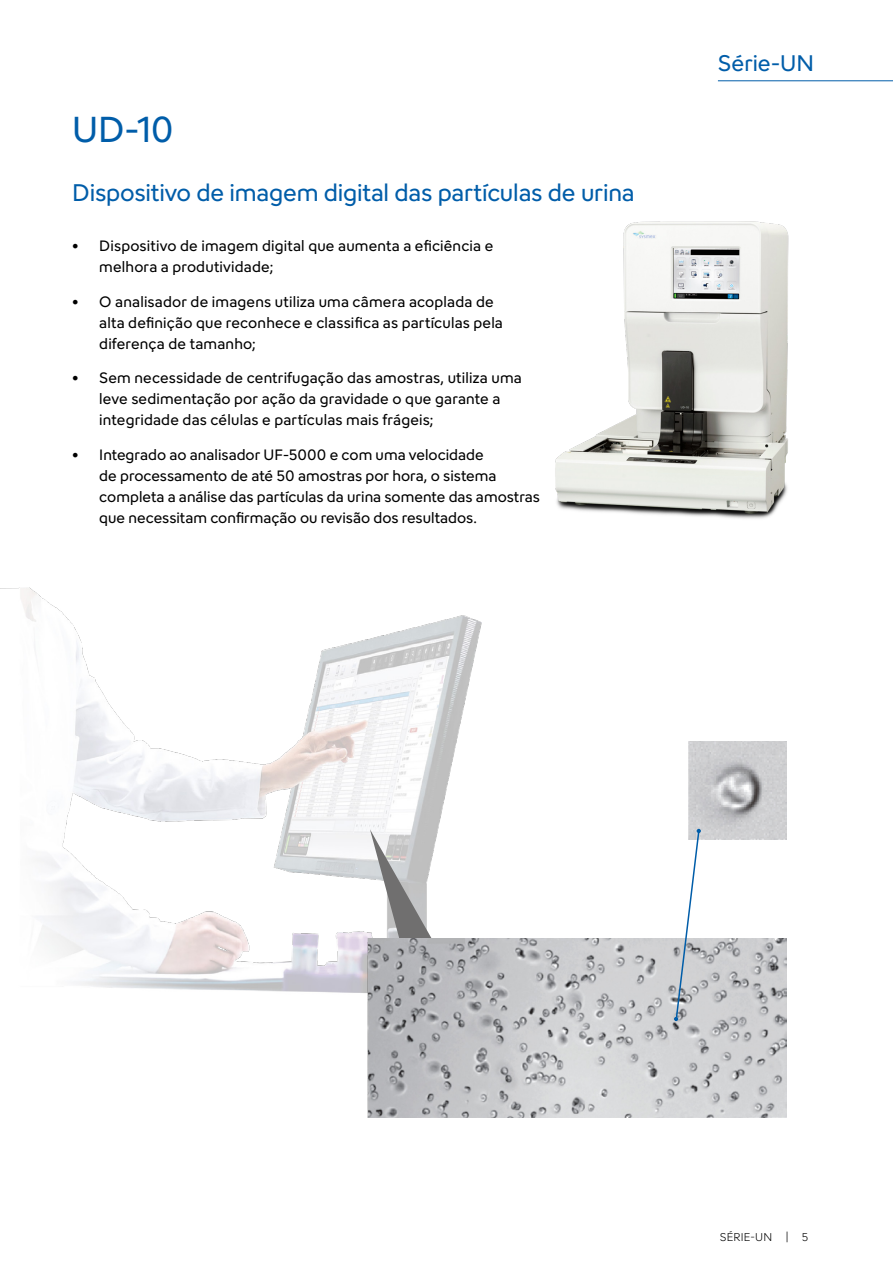
<style>
.page{position:relative;width:893px;height:1263px;background:#fff}
.page>*{position:absolute;margin:0;border:0;box-sizing:border-box;transform-origin:0 0}
.t1{font:36px "Sysmex";color:#005da9}
.t2{font:24px "Sysmex";letter-spacing:-.01em;color:#005da9}
.t3{font:22.5px "Sysmex";color:#005da9}
.t4{font:15px/21px "Sysmex";letter-spacing:.01em;color:#000}
.t5{font:300 11.25px "Sysmex";letter-spacing:.01em;color:#000}
</style>
<div class="page">
<hr style="left:718px;top:80px;width:175px;height:1px;background:#005da9">
<img style="left:555px;top:221px;width:234px;height:298px">
<img style="left:0;top:588px;width:482px;height:417px">
<svg style="left:370px;top:829px;width:89px;height:109px"></svg>
<img style="left:689px;top:742px;width:98px;height:97px">
<img style="left:368px;top:938px;width:419px;height:179px">
<svg style="left:674px;top:829px;width:27px;height:193px"></svg>
<h1 class="t1" style="left:72px;top:106px;width:103px">UD-10</h1>
<h2 class="t2" style="left:72px;top:177px;width:564px">Dispositivo de imagem digital das partículas de urina</h2>
<p class="t4" style="left:99px;top:235px;width:396px;text-indent:-27px">• Dispositivo de imagem digital que aumenta a eficiência e melhora a produtividade;</p>
<p class="t4" style="left:99px;top:290px;width:405px;text-indent:-27px">• O analisador de imagens utiliza uma câmera acoplada de alta definição que reconhece e classifica as partículas pela diferença de tamanho;</p>
<p class="t4" style="left:99px;top:367px;width:424px;text-indent:-27px">• Sem necessidade de centrifugação das amostras, utiliza uma leve sedimentação por ação da gravidade o que garante a integridade das células e partículas mais frágeis;</p>
<p class="t4" style="left:99px;top:443px;width:442px;text-indent:-27px">• Integrado ao analisador UF-5000 e com uma velocidade<br>de processamento de até 50 amostras por hora, o sistema completa a análise das partículas da urina somente das amostras que necessitam confirmação ou revisão dos resultados.</p>
<h3 class="t3" style="left:718px;top:49px;width:98px">Série-UN</h3>
<p class="t5" style="left:720px;top:1230px;width:90px">SÉRIE-UN | 5</p>
</div>
